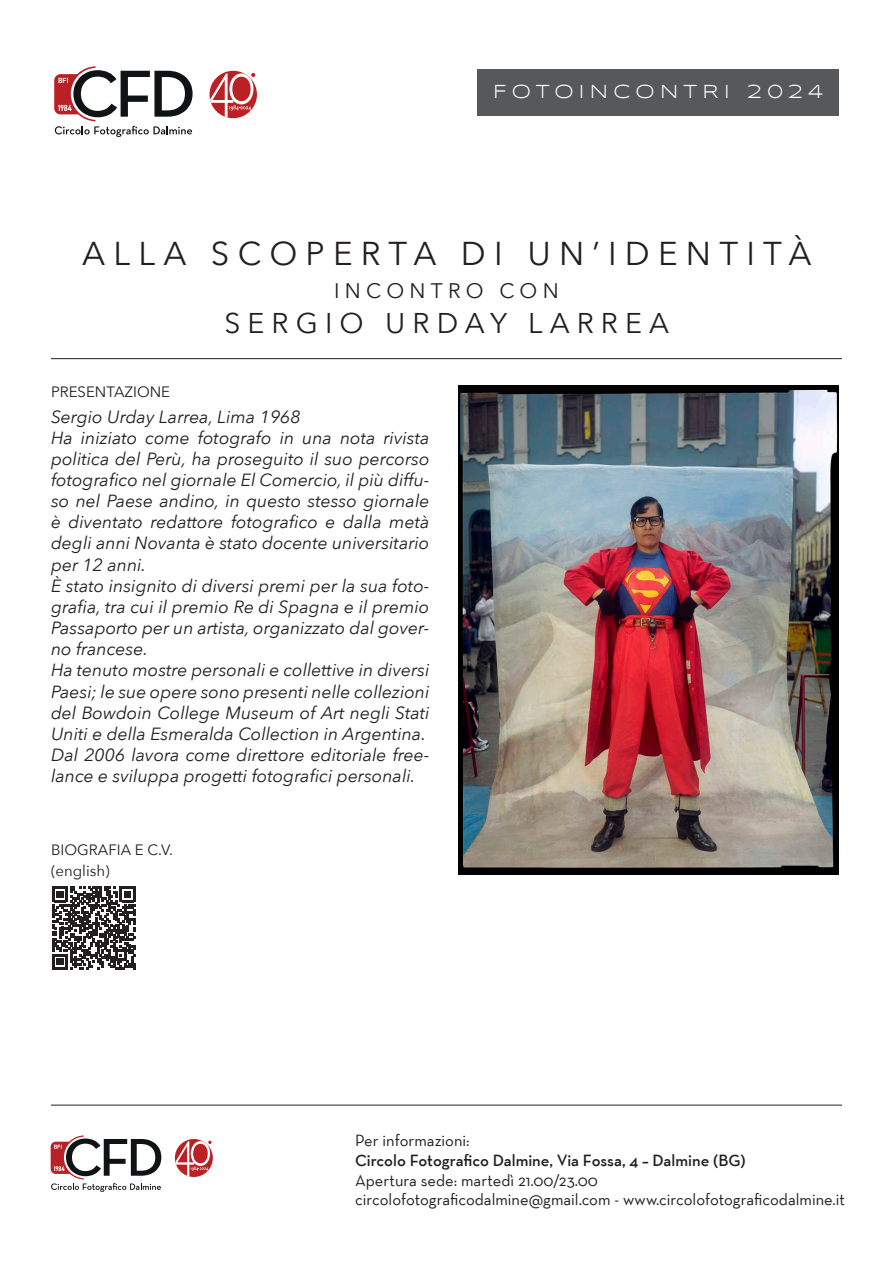
<style>
.page{position:relative;width:893px;height:1263px;background:#fff}
.page>*{position:absolute;margin:0;border:0;box-sizing:border-box;transform-origin:0 0}
.t1{font:33px "Avenir Next";letter-spacing:.25em;color:#231f20}
.t2{font:28.5px "Avenir Next";letter-spacing:.25em;color:#231f20}
.t3{font:21px "Avenir Next";letter-spacing:.25em;color:#231f20}
.t4{font:19.5px "Syncopate";letter-spacing:.27em;color:#fff}
.t5{font:italic 17.7px/21.1px "Avenir Next";color:#231f20;text-align:justify}
.t6{font:16.5px "Neutra Text";color:#231f20}
.t7{font:600 16.5px "Neutra Text";color:#231f20}
.t8{font:15px/21.1px "Avenir Next";color:#231f20}
</style>
<div class="page">
<svg style="left:54px;top:66px;width:139px;height:71px"></svg>
<svg style="left:209px;top:71px;width:48px;height:47px"></svg>
<svg style="left:209px;top:73px;width:46px;height:45px"></svg>
<hr style="left:51px;top:1105px;width:791px;height:1px;background:#231f20">
<div style="left:477px;top:69px;width:362px;height:47px;background:#57585a"></div>
<hr style="left:51px;top:358px;width:791px;height:1px;background:#231f20">
<img style="left:458px;top:386px;width:381px;height:489px">
<svg style="left:52px;top:886px;width:84px;height:84px"></svg>
<svg style="left:51px;top:1135px;width:110px;height:57px"></svg>
<div style="left:175px;top:1139px;width:38px;height:38px;background:#ba2024;border-radius:50%"></div>
<svg style="left:175px;top:1141px;width:37px;height:36px"></svg>
<p class="t4" style="left:493px;top:80px;width:331px">FOTOINCONTRI 2024</p>
<p class="t1" style="left:82px;top:225px;width:731px">ALLA SCOPERTA DI UN’IDENTITÀ</p>
<p class="t3" style="left:334px;top:273px;width:226px">INCONTRO CON</p>
<p class="t2" style="left:224px;top:299px;width:446px">SERGIO URDAY LARREA</p>
<p class="t8" style="left:51px;top:381px;width:121px">PRESENTAZIONE</p>
<p class="t5" style="left:51px;top:405px;width:251px">Sergio Urday Larrea, Lima 1968</p>
<p class="t5" style="left:51px;top:426px;width:380px">Ha iniziato come fotografo in una nota rivista politica del Perù, ha proseguito il suo percorso fotografico nel giornale El Comercio, il più diffu&shy;so nel Paese andino, in questo stesso giornale è diventato redattore fotografico e dalla metà degli anni Novanta è stato docente universitario per 12 anni.</p>
<p class="t5" style="left:51px;top:574px;width:380px">È stato insignito di diversi premi per la sua foto&shy;grafia, tra cui il premio Re di Spagna e il premio Passaporto per un artista, organizzato dal gover&shy;no francese.</p>
<p class="t5" style="left:51px;top:659px;width:380px">Ha tenuto mostre personali e collettive in diversi Paesi; le sue opere sono presenti nelle collezioni del Bowdoin College Museum of Art negli Stati Uniti e della Esmeralda Collection in Argentina.</p>
<p class="t5" style="left:51px;top:743px;width:380px">Dal 2006 lavora come direttore editoriale free&shy;lance e sviluppa progetti fotografici personali.</p>
<p class="t8" style="left:51px;top:839px;width:123px">BIOGRAFIA E C.V. (english)</p>
<p class="t6" style="left:355px;top:1130px;width:116px">Per informazioni:</p>
<p class="t7" style="left:355px;top:1150px;width:392px">Circolo Fotografico Dalmine, Via Fossa, 4 – Dalmine (BG)</p>
<p class="t6" style="left:355px;top:1170px;width:244px">Apertura sede: martedì 21.00/23.00</p>
<p class="t6" style="left:355px;top:1190px;width:491px">circolofotograficodalmine@gmail.com - www.circolofotograficodalmine.it</p>
</div>
